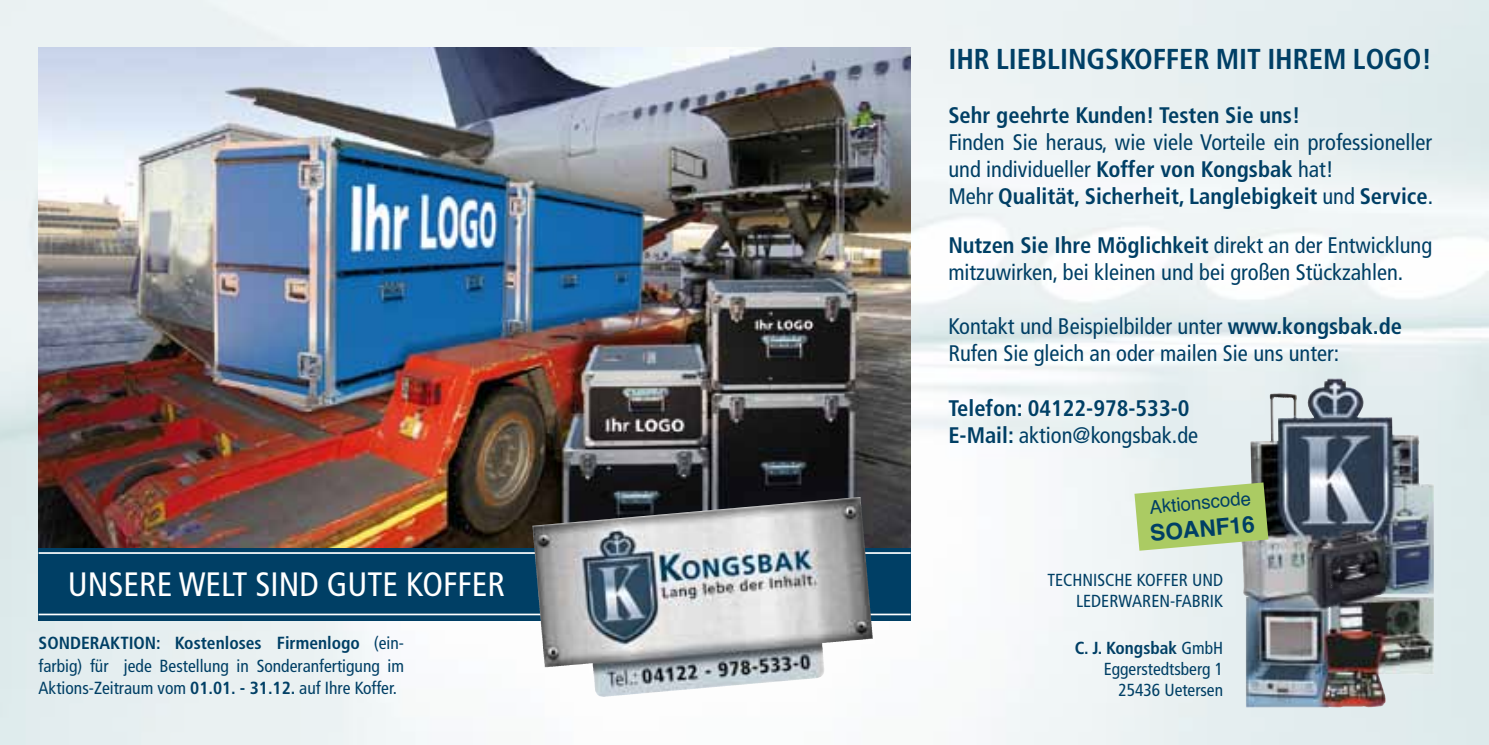
<style>
.page{position:relative;width:1489px;height:745px;background:#fff}
.page>*{position:absolute;margin:0;border:0;box-sizing:border-box;transform-origin:0 0}
.t1{font:condensed 33.75px "Frutiger";color:#fff}
.t2{font:700 condensed 28.75px "Frutiger";color:#003f65}
.t3{font:700 22.75px "Helvetica";color:#003f65}
.t4{font:condensed 22.5px/27px "Frutiger";color:#003f65}
.t5{font:700 condensed 22.5px/27px "Frutiger";color:#003f65}
.t6{font:18.5px "Helvetica";color:#003f65}
.t7{font:condensed 17.5px/21px "Frutiger";color:#003f65}
.t8{font:700 condensed 17.5px "Frutiger";color:#003f65}
.s1{font-weight:700}
.s2{font-weight:400}
</style>
<div class="page">
<img style="left:0;top:0;width:1488px;height:744px">
<img style="left:1241px;top:378px;width:85px;height:182px">
<img style="left:39px;top:47px;width:871px;height:500px">
<div style="left:39px;top:547px;width:871px;height:73px;background:#003f65"></div>
<hr style="left:39px;top:552px;width:871px;height:1px;background:#fff">
<hr style="left:39px;top:613px;width:871px;height:2px;background:#fff">
<img style="left:532px;top:525px;width:304px;height:171px">
<svg style="left:1133px;top:481px;width:136px;height:70px;background:#b3cd7c"></svg>
<h1 class="t1" style="left:68px;top:564px;width:38px">UNSERE</h1>
<h1 class="t1" style="left:179px;top:564px;width:261px">WELT SIND GUTE KOFFER</h1>
<p class="t7" style="left:39px;top:631px;width:367px;line-height:22.5px;text-align:justify;text-indent:118px"><span class="s1">: Kostenloses Firmenlogo</span> (ein&shy;farbig) für jede Bestellung in Sonderanfertigung im Aktions-Zeitraum vom <span class="s1">01.01. - 31.12.</span> auf Ihre Koffer.</p>
<p class="t8" style="left:39px;top:632px;width:82px">SONDERAktion</p>
<p class="t2" style="left:948px;top:41px;width:485px">IHR LIEBLINGSKOFFER MIT IHREM LOGO!</p>
<p class="t5" style="left:948px;top:101px;width:353px">Sehr geehrte Kunden! Testen Sie uns!</p>
<p class="t4" style="left:948px;top:128px;width:486px">Finden Sie heraus, wie viele Vorteile ein professioneller und individueller <span class="s1">Koffer von Kongsbak</span> hat!<br>Mehr <span class="s1">Qualität, Sicherheit, Langlebigkeit</span> und <span class="s1">Service</span>.</p>
<p class="t4" style="left:948px;top:232px;width:485px"><span class="s1">Nutzen Sie Ihre Möglichkeit</span> direkt an der Entwicklung mitzuwirken, bei kleinen und bei großen Stückzahlen.</p>
<p class="t4" style="left:948px;top:313px;width:455px">Kontakt und Beispielbilder unter <span class="s1">www.kongsbak.de<br></span>Rufen Sie gleich an oder mailen Sie uns unter:</p>
<p class="t5" style="left:948px;top:394px;width:251px">Telefon: 04122-978-533-0<br>E-Mail: <span class="s2">aktion@kongsbak.de</span></p>
<p class="t6" style="left:1148px;top:492px;width:103px;rotate:-5deg">Aktionscode</p>
<p class="t3" style="left:1148px;top:514px;width:106px;rotate:-5deg">SOANF16</p>
<p class="t7" style="left:1076px;top:569px;width:148px;text-indent:-29px">Technische Koffer und<br>Lederwaren-Fabrik</p>
<p class="t7" style="left:1074px;top:637px;width:150px;text-align:right"><span class="s1">C. J. Kongsbak</span> GmbH<br>Eggerstedtsberg 1<br>25436 Uetersen</p>
</div>
